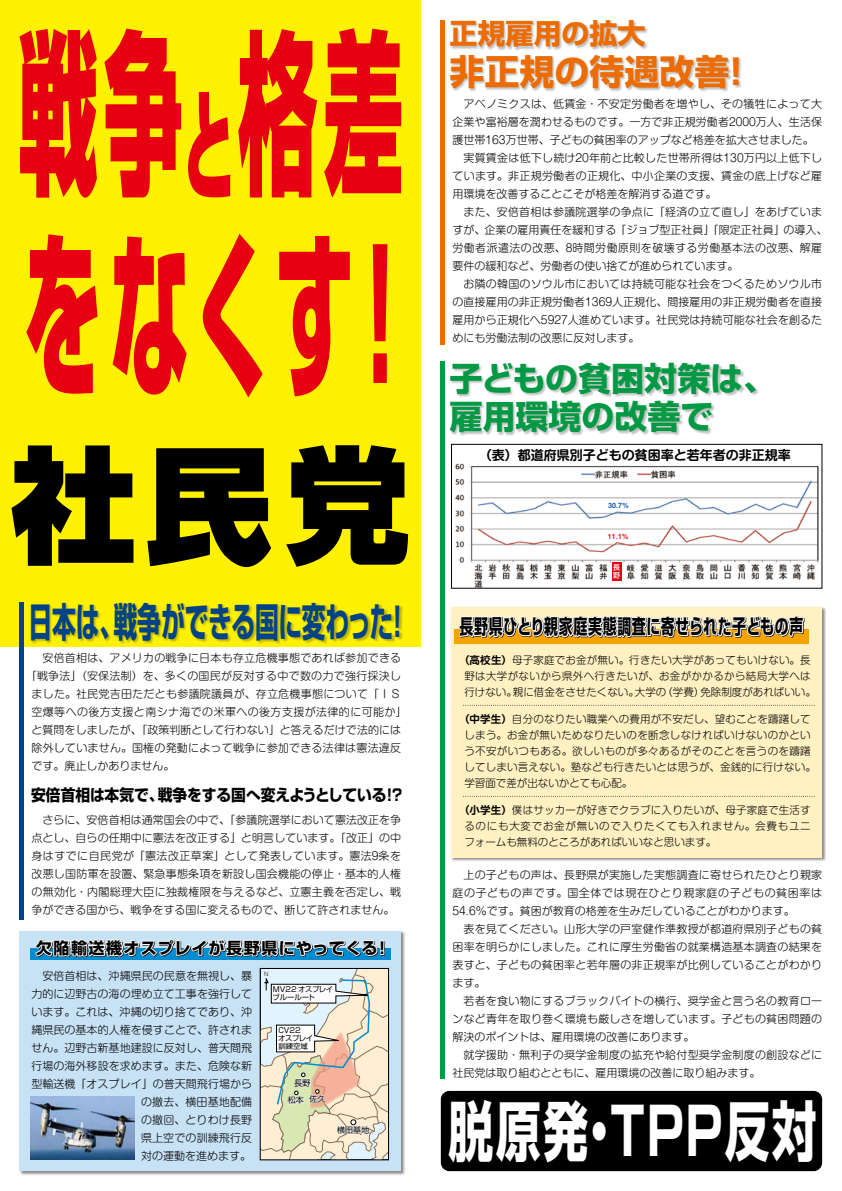
<style>
.page{position:relative;width:842px;height:1191px;background:#fff}
.page>*{position:absolute;margin:0;border:0;box-sizing:border-box;transform-origin:0 0}
.t1{font:800 176px/202.3px "Shin Go Pro";letter-spacing:.075em;color:#e60012;scale:.45 1}
.t2{font:900 126.1px "Shin Go Pro";color:#000}
.t3{font:700 65.1px "Shin Go Pro";letter-spacing:.05em;color:#fff;scale:.69 1}
.t4{font:700 39.9px "Shin Go Pro";color:#004386;scale:.6 1}
.t5{font:700 35px "Shin Go Pro";color:#ed6c00}
.t6{font:700 33px/38px "Shin Go Pro";color:#094}
.t7{font:700 28px "Shin Go Pro";color:#ed6c00}
.t8{font:700 20.3px "Shin Go Pro";letter-spacing:.04em;color:#000;scale:.69 1}
.t9{font:700 16px "Shin Go Pro";color:#000;scale:.92 1}
.t10{font:700 16px "Shin Go Pro";letter-spacing:.075em;color:#000}
.t11{font:700 16px "Shin Go Pro";color:#000}
.t12{font:700 13px "Shin M Go Pro De";color:#000}
.t13{font:300 11px/18px "Shin M Go Pro";letter-spacing:.02em;color:#000}
.t14{font:300 11px "Shin M Go Pro";color:#000}
.t15{font:300 10.5px/16px "Shin M Go Pro";letter-spacing:.02em;color:#000}
.t16{font:300 10.5px "Shin M Go Pro";color:#000}
.t17{font:8.1px/17.6px "Shin Go Pro";color:#000}
.t18{font:7.4px/8.1px "Shin Go Pro";color:#000}
.t19{font:500 7.2px/7.9px "Shin Go Pro";color:#fff}
.t20{font:7px "Midashi Go Pro MB31";color:#0052a5}
.t21{font:7px "Midashi Go Pro MB31";color:#e60012}
.t22{font:300 5.4px "Shin Go Pro";color:#000}
.s1{font-size:120px}
.s2{font-family:"Shin M Go Pro De";font-weight:700}
</style>
<div class="page">
<div style="left:0;top:0;width:421px;height:646px;background:#fff100"></div>
<hr style="left:20px;top:603px;width:4px;height:317px;background:#004386">
<img style="left:19px;top:931px;width:386px;height:244px">
<div style="left:20px;top:931px;width:381px;height:240px;background:#c7e1f5"></div>
<svg style="left:33px;top:939px;width:353px;height:21px;background:#99c4da"></svg>
<img style="left:451px;top:607px;width:375px;height:254px">
<div style="left:451px;top:607px;width:371px;height:250px;background:#fff1c2"></div>
<img style="left:451px;top:363px;width:308px;height:73px">
<img style="left:27px;top:603px;width:379px;height:44px">
<hr style="left:441px;top:20px;width:4px;height:325px;background:#ed6c00">
<hr style="left:441px;top:361px;width:4px;height:718px;background:#094">
<img style="left:451px;top:56px;width:290px;height:35px">
<img style="left:451px;top:20px;width:197px;height:31px">
<div style="left:441px;top:1091px;width:381px;height:80px;background:#000;border-radius:9px"></div>
<img style="left:31px;top:1096px;width:103px;height:63px">
<svg style="left:262px;top:970px;width:125px;height:188px;background:#e6dfce"></svg>
<div style="left:260px;top:968px;width:129px;height:192px;border:1px solid #000"></div>
<img style="left:454px;top:463px;width:368px;height:126px">
<div style="left:612px;top:562px;width:9px;height:18px;background:#e60012"></div>
<div style="left:451px;top:444px;width:371px;height:144px;border:1px solid #000"></div>
<svg style="left:458px;top:616px;width:357px;height:90px"></svg>
<svg style="left:463px;top:796px;width:352px;height:1px"></svg>
<h1 class="t1" style="left:18px;top:-6px;width:895px">戦争<span class="s1">と</span>格差をなくす!</h1>
<h2 class="t2" style="left:11px;top:405px;width:401px">社民党</h2>
<h3 class="t4" style="left:28px;top:590px;width:609px">日本は戦争ができる国に変わった</h3>
<h3 class="t4" style="left:385px;top:590px;width:41px">!</h3>
<h3 class="t4" style="left:99px;top:590px;width:41px">、</h3>
<p class="t13" style="left:32px;top:647px;width:371px">　安倍首相は、アメリカの戦争に日本も存立危機事態であれば参加できる</p>
<p class="t13" style="left:26px;top:665px;width:377px">「戦争法」（安保法制）を、多くの国民が反対する中で数の力で強行採決し</p>
<p class="t13" style="left:32px;top:683px;width:371px">ました。社民党吉田ただとも参議院議員が、存立危機事態について「ＩＳ</p>
<p class="t13" style="left:32px;top:701px;width:376px">空爆等への後方支援と南シナ海での米軍への後方支援が法律的に可能か「</p>
<p class="t13" style="left:32px;top:719px;width:371px">と質問をしましたが、「政策判断として行わない」と答えるだけで法的には</p>
<p class="t13" style="left:32px;top:737px;width:371px">除外していません。国権の発動によって戦争に参加できる法律は憲法違反</p>
<p class="t14" style="left:32px;top:757px;width:144px">です。廃止しかありません。</p>
<h3 class="t9" style="left:31px;top:782px;width:146px">安倍首相は本気で、</h3>
<h3 class="t9" style="left:158px;top:782px;width:250px">戦争をする国へ変えようとしている</h3>
<h3 class="t9" style="left:382px;top:782px;width:26px">?!</h3>
<p class="t13" style="left:32px;top:809px;width:371px;text-align:justify">　さらに、安倍首相は通常国会の中で、「参議院選挙において憲法改正を争点とし、自らの任期中に憲法を改正する」と明言しています。「改正」の中身はすでに自民党が「憲法改正草案」として発表しています。憲法9条を改悪し国防軍を設置、緊急事態条項を新設し国会機能の停止・基本的人権の無効化・内閣総理大臣に独裁権限を与えるなど、立憲主義を否定し、戦争ができる国から、戦争をする国に変えるもので、断じて許されません。</p>
<h3 class="t10" style="left:36px;top:935px;width:343px">欠陥輸送機オスプレイが長野県にやってくる</h3>
<h3 class="t11" style="left:374px;top:935px;width:17px">!</h3>
<p class="t13" style="left:31px;top:965px;width:222px;text-align:right">　安倍首相は、沖縄県民の民意を無視し、暴力的に辺野古の海の埋め立て工事を強行しています。これは、沖縄の切り捨てであり、沖縄県民の基本的人権を侵すことで、許されません。辺野古新基地建設に反対し、普天間飛行場の海外移設を求めます。また、危険な新型輸送機「オスプレイ」の普天間飛行場からの撤去、横田基地配備<br>の撤回、とりわけ長野<br>県上空での訓練飛行反<br>対の運動を進めます。</p>
<p class="t22" style="left:264px;top:970px;width:6px">N</p>
<p class="t18" style="left:273px;top:984px;width:62px">MV22 オスプレイブルールート</p>
<p class="t18" style="left:278px;top:1025px;width:36px">CV22<br>オスプレイ訓練空域</p>
<p class="t17" style="left:288px;top:1072px;width:24px;text-indent:7px">長野松本</p>
<p class="t17" style="left:309px;top:1089px;width:18px">佐久</p>
<p class="t17" style="left:337px;top:1120px;width:34px">横田基地</p>
<h3 class="t7" style="left:449px;top:11px;width:197px">正規雇用の拡大</h3>
<h3 class="t5" style="left:449px;top:44px;width:281px">非正規の待遇改善</h3>
<h3 class="t5" style="left:718px;top:44px;width:36px">!</h3>
<p class="t13" style="left:452px;top:94px;width:377px">　アベノミクスは、低賃金・不安定労働者を増やし、その犠牲によって大企業や富裕層を潤わせるものです。一方で非正規労働者2000万人、生活保護世帯163万世帯、子どもの貧困率のアップなど格差を拡大させました。<br>　実質賃金は低下し続け20年前と比較した世帯所得は130万円以上低下しています。非正規労働者の正規化、中小企業の支援、賃金の底上げなど雇用環境を改善することこそが格差を解消する道です。<br>　また、安倍首相は参議院選挙の争点に「経済の立て直し」をあげていますが、企業の雇用責任を緩和する「ジョブ型正社員」「限定正社員」の導入、労働者派遣法の改悪、8時間労働原則を破壊する労働基本法の改悪、解雇要件の緩和など、労働者の使い捨てが進められています。<br>　お隣の韓国のソウル市においては持続可能な社会をつくるためソウル市の直接雇用の非正規労働者1369人正規化、間接雇用の非正規労働者を直接雇用から正規化へ5927人進めています。社民党は持続可能な社会を創るためにも労働法制の改悪に反対します。</p>
<h3 class="t6" style="left:449px;top:356px;width:328px">子どもの貧困対策は、雇用環境の改善で</h3>
<p class="t12" style="left:479px;top:445px;width:313px">（表）都道府県別子どもの貧困率と若年者の非正規率</p>
<p class="t20" style="left:608px;top:500px;width:22px">30.7％</p>
<p class="t21" style="left:608px;top:531px;width:22px">11.1％</p>
<p class="t19" style="left:613px;top:562px;width:8px">長野</p>
<h3 class="t8" style="left:460px;top:610px;width:500px">長野県ひとり親家庭実態調査に寄せられた子どもの声</h3>
<p class="t15" style="left:459px;top:651px;width:353px"><span class="s2">（高校生）</span>母子家庭でお金が無い。行きたい大学があってもいけない。長</p>
<p class="t15" style="left:464px;top:667px;width:348px">野は大学がないから県外へ行きたいが、お金がかかるから結局大学へは</p>
<p class="t16" style="left:700px;top:683px;width:117px">免除制度があればいい。</p>
<p class="t15" style="left:635px;top:683px;width:33px">大学の</p>
<p class="t15" style="left:662px;top:683px;width:43px">（学費）</p>
<p class="t16" style="left:513px;top:683px;width:127px">親に借金をさせたくない。</p>
<p class="t15" style="left:464px;top:683px;width:54px">行けない。</p>
<p class="t15" style="left:464px;top:710px;width:353px;text-indent:-5px"><span class="s2">（中学生）</span>自分のなりたい職業への費用が不安だし、望むことを躊躇してしまう。お金が無いためなりたいのを断念しなければいけないのかという不安がいつもある。欲しいものが多々あるがそのことを言うのを躊躇してしまい言えない。塾なども行きたいとは思うが、金銭的に行けない。学習面で差が出ないかとても心配。</p>
<p class="t15" style="left:464px;top:801px;width:348px;text-align:justify;text-indent:-5px"><span class="s2">（小学生）</span>僕はサッカーが好きでクラブに入りたいが、母子家庭で生活するのにも大変でお金が無いので入りたくても入れません。会費もユニフォームも無料のところがあればいいなと思います。</p>
<p class="t13" style="left:452px;top:864px;width:371px">　上の子どもの声は、長野県が実施した実態調査に寄せられたひとり親家庭の子どもの声です。国全体では現在ひとり親家庭の子どもの貧困率は54.6％です。貧困が教育の格差を生みだしていることがわかります。<br>　表を見てください。山形大学の戸室健作準教授が都道府県別子どもの貧困率を明らかにしました。これに厚生労働省の就業構造基本調査の結果を表すと、子どもの貧困率と若年層の非正規率が比例していることがわかります。<br>　若者を食い物にするブラックバイトの横行、奨学金と言う名の教育ローンなど青年を取り巻く環境も厳しさを増しています。子どもの貧困問題の解決のポイントは、雇用環境の改善にあります。<br>　就学援助・無利子の奨学金制度の拡充や給付型奨学金制度の創設などに社民党は取り組むとともに、雇用環境の改善に取り組みます。</p>
<h3 class="t3" style="left:448px;top:1079px;width:535px">脱原発ＴＰＰ反対</h3>
<h3 class="t3" style="left:577px;top:1079px;width:67px">・</h3>
</div>
